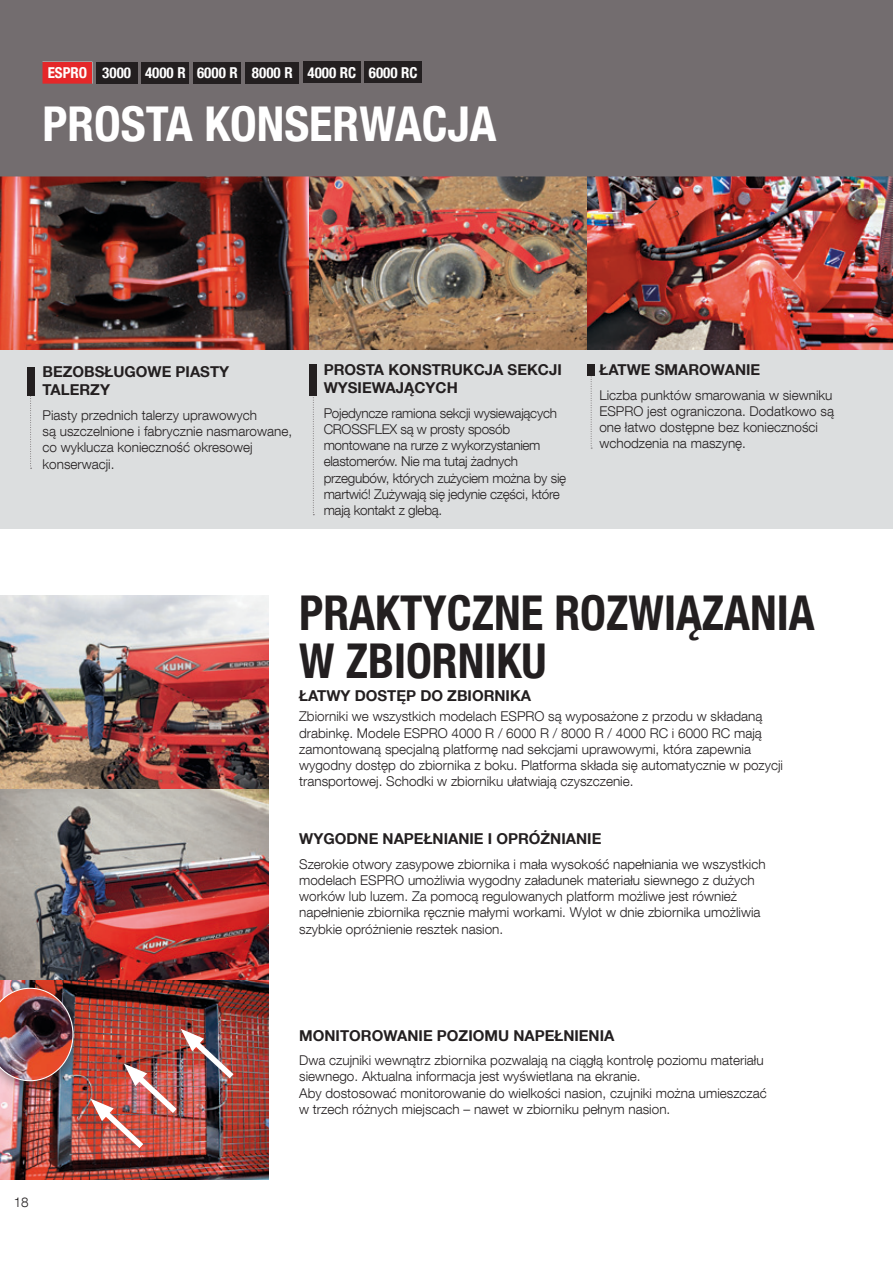
<style>
.page{position:relative;width:893px;height:1263px;background:#fff}
.page>*{position:absolute;margin:0;border:0;box-sizing:border-box;transform-origin:0 0}
.t1{font:700 condensed 48px/48px "Helvetica Neue LT Com";color:#231f20}
.t2{font:700 condensed 48px "Helvetica Neue LT Com";color:#fff}
.t3{font:700 15px/18px "Helvetica Neue LT Com";color:#231f20}
.t4{font:700 condensed 15px "Helvetica Neue LT Com";color:#fff}
.t5{font:300 13.5px/16.2px "Helvetica Neue LT Com";color:#231f20}
.t6{font:300 13.5px/16.2px "Helvetica Neue LT Com";letter-spacing:-.02em;color:#231f20}
</style>
<div class="page">
<img style="left:0;top:595px;width:269px;height:584px">
<div style="left:0;top:980px;width:88px;height:116px;background:#231f20;opacity:.5"></div>
<img style="left:0;top:988px;width:73px;height:93px">
<img style="left:90px;top:1029px;width:149px;height:125px">
<img style="left:0;top:176px;width:893px;height:174px">
<div style="left:0;top:350px;width:893px;height:179px;background:#dcdedf"></div>
<div style="left:0;top:0;width:893px;height:176px;background:#736d6f"></div>
<svg style="left:30px;top:395px;width:2px;height:74px"></svg>
<div style="left:27px;top:367px;width:7px;height:28px;background:#231f20"></div>
<svg style="left:313px;top:395px;width:1px;height:120px"></svg>
<div style="left:310px;top:364px;width:7px;height:31px;background:#231f20"></div>
<svg style="left:591px;top:375px;width:1px;height:74px"></svg>
<div style="left:587px;top:364px;width:8px;height:11px;background:#231f20"></div>
<div style="left:96px;top:62px;width:41px;height:22px;background:#231f20"></div>
<div style="left:141px;top:62px;width:48px;height:22px;background:#231f20"></div>
<div style="left:194px;top:62px;width:47px;height:22px;background:#231f20"></div>
<div style="left:246px;top:62px;width:53px;height:22px;background:#231f20"></div>
<div style="left:303px;top:62px;width:57px;height:21px;background:#231f20"></div>
<div style="left:365px;top:62px;width:57px;height:21px;background:#231f20"></div>
<p class="t4" style="left:48px;top:64px;width:41px">ESPRO</p>
<p class="t4" style="left:102px;top:64px;width:317px">3000 4000 R 6000 R 8000 R 4000 RC 6000 RC</p>
<h1 class="t2" style="left:43px;top:95px;width:455px">PROSTA KONSERWACJA</h1>
<p class="t3" style="left:43px;top:362px;width:188px">BEZOBSŁUGOWE PIASTY<br>TALERZY</p>
<p class="t5" style="left:43px;top:407px;width:251px">Piasty przednich talerzy uprawowych<br>są uszczelnione i fabrycznie nasmarowane, co wyklucza konieczność okresowej konserwacji.</p>
<p class="t3" style="left:324px;top:360px;width:240px">PROSTA KONSTRUKCJA SEKCJI<br>WYSIEWAJĄCYCH</p>
<p class="t6" style="left:324px;top:405px;width:244px">Pojedyncze ramiona sekcji wysiewających CROSSFLEX są w prosty sposób montowane na rurze z wykorzystaniem elastomerów. Nie ma tutaj żadnych przegubów, których zużyciem można by się martwić! Zużywają się jedynie części, które mają kontakt z glebą.</p>
<p class="t3" style="left:599px;top:360px;width:162px">ŁATWE SMAROWANIE</p>
<p class="t5" style="left:599px;top:387px;width:236px">Liczba punktów smarowania w siewniku ESPRO jest ograniczona. Dodatkowo są one łatwo dostępne bez konieczności wchodzenia na maszynę.</p>
<h1 class="t1" style="left:299px;top:589px;width:517px">PRAKTYCZNE ROZWIĄZANIA<br>W ZBIORNIKU</h1>
<p class="t3" style="left:299px;top:686px;width:233px">ŁATWY DOSTĘP DO ZBIORNIKA</p>
<p class="t5" style="left:299px;top:708px;width:485px">Zbiorniki we wszystkich modelach ESPRO są wyposażone z przodu w składaną drabinkę. Modele ESPRO 4000 R / 6000 R / 8000 R / 4000 RC i 6000 RC mają zamontowaną specjalną platformę nad sekcjami uprawowymi, która zapewnia wygodny dostęp do zbiornika z boku. Platforma składa się automatycznie w pozycji transportowej. Schodki w zbiorniku ułatwiają czyszczenie.</p>
<p class="t3" style="left:299px;top:829px;width:304px">WYGODNE NAPEŁNIANIE I OPRÓŻNIANIE</p>
<p class="t5" style="left:299px;top:855px;width:468px">Szerokie otwory zasypowe zbiornika i mała wysokość napełniania we wszystkich modelach ESPRO umożliwia wygodny załadunek materiału siewnego z dużych worków lub luzem. Za pomocą regulowanych platform możliwe jest również napełnienie zbiornika ręcznie małymi workami. Wylot w dnie zbiornika umożliwia szybkie opróżnienie resztek nasion.</p>
<p class="t5" style="left:14px;top:1193px;width:17px">18</p>
<p class="t3" style="left:299px;top:1026px;width:317px">MONITOROWANIE POZIOMU NAPEŁNIENIA</p>
<p class="t5" style="left:299px;top:1052px;width:469px">Dwa czujniki wewnątrz zbiornika pozwalają na ciągłą kontrolę poziomu materiału siewnego. Aktualna informacja jest wyświetlana na ekranie.<br>Aby dostosować monitorowanie do wielkości nasion, czujniki można umieszczać w trzech różnych miejscach – nawet w zbiorniku pełnym nasion.</p>
</div>
